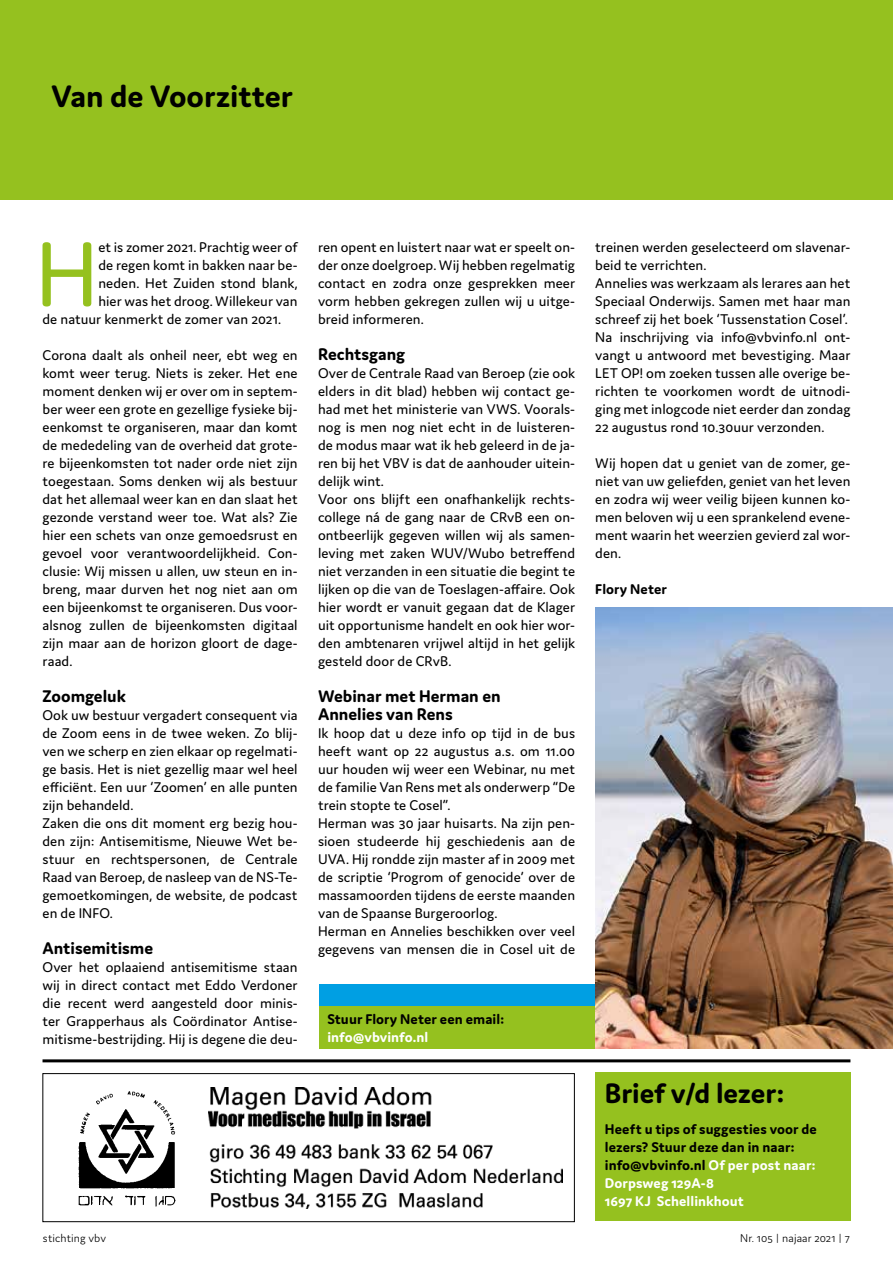
<style>
.page{position:relative;width:893px;height:1263px;background:#fff}
.page>*{position:absolute;margin:0;border:0;box-sizing:border-box;transform-origin:0 0}
.t1{font:97.5px "Domus";color:#95c11f}
.t2{font:700 33px "Domus";letter-spacing:-.005em;color:#000}
.t3{font:700 30px "Domus";letter-spacing:-.005em;color:#000}
.t4{font:700 18px/18px "Domus";color:#000}
.t5{font:15px/18px "Domus";color:#000;text-align:justify}
.t6{font:700 15px/18px "Domus";letter-spacing:.005em;color:#000}
.t7{font:700 15px "Domus";color:#fff}
.t8{font:300 12px "Domus";letter-spacing:.005em;color:#000}
.s1{color:#fff}
</style>
<div class="page">
<div style="left:0;top:0;width:893px;height:199px;background:#95c11f"></div>
<div style="left:319px;top:984px;width:276px;height:22px;background:#009fe3"></div>
<div style="left:319px;top:1006px;width:278px;height:43px;background:#95c11f"></div>
<div style="left:42px;top:1073px;width:533px;height:149px;border:1px solid #000"></div>
<img style="left:78px;top:1091px;width:98px;height:116px">
<img style="left:209px;top:1087px;width:353px;height:121px">
<hr style="left:43px;top:1059px;width:807px;height:3px;background:#000">
<div style="left:595px;top:1071px;width:255px;height:149px;background:#95c11f"></div>
<img style="left:596px;top:608px;width:297px;height:441px">
<h2 class="t2" style="left:51px;top:78px;width:243px">Van de Voorzitter</h2>
<h1 class="t1" style="left:35px;top:221px;width:65px">H</h1>
<p class="t5" style="left:98px;top:238px;width:201px">et is zomer 2021. Prachtig weer of</p>
<p class="t5" style="left:98px;top:256px;width:201px">de regen komt in bakken naar be-</p>
<p class="t5" style="left:98px;top:274px;width:201px">neden. Het Zuiden stond blank,</p>
<p class="t5" style="left:98px;top:292px;width:201px">hier was het droog. Willekeur van</p>
<p class="t5" style="left:43px;top:310px;width:240px">de natuur kenmerkt de zomer van 2021.</p>
<p class="t5" style="left:43px;top:346px;width:257px">Corona daalt als onheil neer, ebt weg en komt weer terug. Niets is zeker. Het ene moment denken wij er over om in septem&shy;ber weer een grote en gezellige fysieke bij&shy;eenkomst te organiseren, maar dan komt de mededeling van de overheid dat grote&shy;re bijeenkomsten tot nader orde niet zijn toegestaan. Soms denken wij als bestuur dat het allemaal weer kan en dan slaat het gezonde verstand weer toe. Wat als? Zie hier een schets van onze gemoedsrust en gevoel voor verantwoordelijkheid. Con&shy;clusie: Wij missen u allen, uw steun en in&shy;breng, maar durven het nog niet aan om een bijeenkomst te organiseren. Dus voor&shy;alsnog zullen de bijeenkomsten digitaal zijn maar aan de horizon gloort de dage&shy;raad.</p>
<p class="t4" style="left:43px;top:687px;width:85px">Zoomgeluk</p>
<p class="t5" style="left:43px;top:706px;width:257px;text-align:left">Ook uw bestuur vergadert consequent via de Zoom eens in de twee weken. Zo blij&shy;ven we scherp en zien elkaar op regelmati&shy;ge basis. Het is niet gezellig maar wel heel efficiënt. Een uur ‘Zoomen’ en alle punten zijn behandeld.<br>Zaken die ons dit moment erg bezig hou&shy;den zijn: Antisemitisme, Nieuwe Wet be&shy;stuur en rechtspersonen, de Centrale Raad van Beroep, de nasleep van de NS-Te&shy;gemoetkomingen, de website, de podcast en de INFO.</p>
<p class="t4" style="left:43px;top:939px;width:112px">Antisemitisme</p>
<p class="t5" style="left:43px;top:958px;width:257px">Over het oplaaiend antisemitisme staan wij in direct contact met Eddo Verdoner die recent werd aangesteld door minis&shy;ter Grapperhaus als Coördinator Antise&shy;mitisme-bestrijding. Hij is degene die deu-</p>
<p class="t5" style="left:318px;top:238px;width:259px">ren opent en luistert naar wat er speelt on&shy;der onze doelgroep. Wij hebben regelmatig contact en zodra onze gesprekken meer vorm hebben gekregen zullen wij u uitge&shy;breid informeren.</p>
<p class="t4" style="left:318px;top:345px;width:88px">Rechtsgang</p>
<p class="t5" style="left:318px;top:364px;width:259px;text-align:left">Over de Centrale Raad van Beroep (zie ook elders in dit blad) hebben wij contact ge&shy;had met het ministerie van VWS. Voorals&shy;nog is men nog niet echt in de luisteren&shy;de modus maar wat ik heb geleerd in de ja&shy;ren bij het VBV is dat de aanhouder uitein&shy;delijk wint.<br>Voor ons blijft een onafhankelijk rechts&shy;college ná de gang naar de CRvB een on&shy;ontbeerlijk gegeven willen wij als samen&shy;leving met zaken WUV/Wubo betreffend niet verzanden in een situatie die begint te lijken op die van de Toeslagen-affaire. Ook hier wordt er vanuit gegaan dat de Klager uit opportunisme handelt en ook hier wor&shy;den ambtenaren vrijwel altijd in het gelijk gesteld door de CRvB.</p>
<p class="t4" style="left:318px;top:687px;width:184px">Webinar met Herman en<br>Annelies van Rens</p>
<p class="t5" style="left:318px;top:724px;width:259px;text-align:left">Ik hoop dat u deze info op tijd in de bus heeft want op 22 augustus a.s. om 11.00 uur houden wij weer een Webinar, nu met de familie Van Rens met als onderwerp “De trein stopte te Cosel”.<br>Herman was 30 jaar huisarts. Na zijn pen&shy;sioen studeerde hij geschiedenis aan de UVA. Hij rondde zijn master af in 2009 met de scriptie ‘Progrom of genocide’ over de massamoorden tijdens de eerste maanden van de Spaanse Burgeroorlog.<br>Herman en Annelies beschikken over veel gegevens van mensen die in Cosel uit de</p>
<p class="t6" style="left:327px;top:1009px;width:179px">Stuur Flory Neter een email:</p>
<p class="t7" style="left:327px;top:1028px;width:102px">info@vbvinfo.nl</p>
<p class="t5" style="left:595px;top:238px;width:257px;text-align:left">treinen werden geselecteerd om slavenar&shy;beid te verrichten.<br>Annelies was werkzaam als lerares aan het Speciaal Onderwijs. Samen met haar man schreef zij het boek ‘Tussenstation Cosel’.<br>Na inschrijving via info@vbvinfo.nl ont&shy;vangt u antwoord met bevestiging. Maar LET OP! om zoeken tussen alle overige be&shy;richten te voorkomen wordt de uitnodi&shy;ging met inlogcode niet eerder dan zondag 22 augustus rond 10.30uur verzonden.</p>
<p class="t5" style="left:595px;top:454px;width:257px">Wij hopen dat u geniet van de zomer, ge&shy;niet van uw geliefden, geniet van het leven en zodra wij weer veilig bijeen kunnen ko&shy;men beloven wij u een sprankelend evene&shy;ment waarin het weerzien gevierd zal wor&shy;den.</p>
<p class="t6" style="left:595px;top:580px;width:73px">Flory Neter</p>
<h3 class="t3" style="left:605px;top:1077px;width:181px">Brief v/d lezer:</h3>
<p class="t6" style="left:605px;top:1120px;width:213px">Heeft u tips of suggesties voor de lezers? Stuur deze dan in naar: info@vbvinfo.nl <span class="s1">Of per post naar:<br>Dorpsweg 129A-8<br>1697 KJ Schellinkhout</span></p>
<p class="t8" style="left:43px;top:1232px;width:65px">stichting vbv</p>
<p class="t8" style="left:740px;top:1232px;width:111px">Nr. 105 | najaar 2021 | 7</p>
</div>
